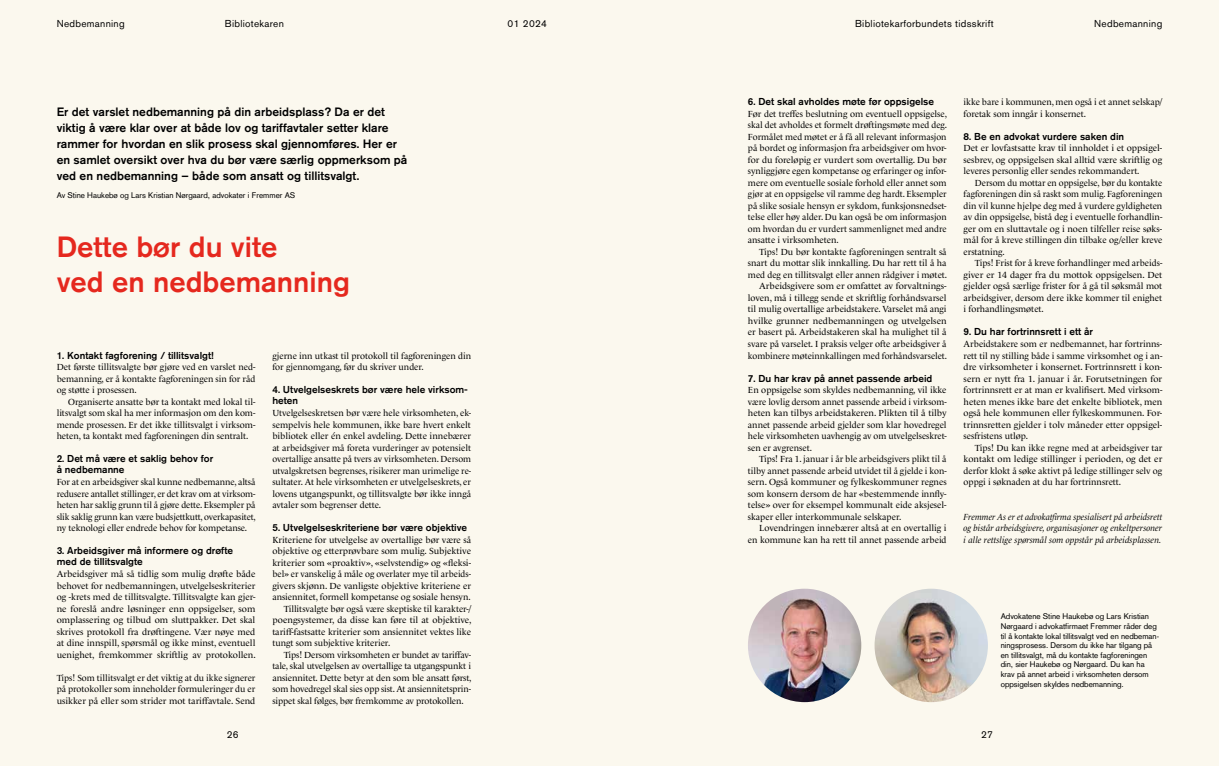
<style>
.page{position:relative;width:1219px;height:766px;background:#fff}
.page>*{position:absolute;margin:0;border:0;box-sizing:border-box;transform-origin:0 0}
.t1{font:500 29px/34.8px "Akzidenz Grotesk BQ";color:#e5281e}
.t2{font:500 12px/16px "Akzidenz Grotesk BQ";color:#000}
.t3{font:500 10px/11px "Akzidenz Grotesk BQ";color:#000}
.t4{font:10px "Akzidenz Grotesk BQ";letter-spacing:.03em;color:#000}
.t5{font:9px/11.5px "Le Monde Livre Std";color:#000;text-align:justify}
.t6{font:italic 9px/11.5px "Le Monde Livre Std";color:#000;text-align:justify}
.t7{font:8px/9.6px "Akzidenz Grotesk";color:#000}
</style>
<div class="page">
<div style="left:0;top:0;width:1219px;height:765px;background:#fbf8ee"></div>
<img style="left:748px;top:588px;width:113px;height:114px;border-radius:57px">
<img style="left:874px;top:588px;width:114px;height:114px;border-radius:57px">
<p class="t4" style="left:57px;top:17px;width:70px">Nedbemanning</p>
<p class="t4" style="left:1094px;top:17px;width:70px">Nedbemanning</p>
<p class="t4" style="left:225px;top:17px;width:61px">Bibliotekaren</p>
<p class="t4" style="left:508px;top:17px;width:41px">01 2024</p>
<p class="t4" style="left:855px;top:17px;width:140px">Bibliotekarforbundets tidsskrift</p>
<p class="t2" style="left:57px;top:104px;width:352px">Er det varslet nedbemanning på din arbeidsplass? Da er det viktig å være klar over at både lov og tariffavtaler setter klare rammer for hvordan en slik prosess skal gjennomføres. Her er en samlet oversikt over hva du bør være særlig oppmerksom på ved en nedbemanning – både som ansatt og tillitsvalgt.</p>
<p class="t7" style="left:57px;top:190px;width:240px">Av Stine Haukebø og Lars Kristian Nørgaard, advokater i Fremmer AS</p>
<h1 class="t1" style="left:57px;top:229px;width:295px">Dette bør du vite<br>ved en nedbemanning</h1>
<p class="t3" style="left:57px;top:349px;width:158px">1. Kontakt fagforening / tillitsvalgt!</p>
<p class="t5" style="left:57px;top:361px;width:200px">Det første tillitsvalgte bør gjøre ved en varslet ned&shy;bemanning, er å kontakte fagforeningen sin for råd og støtte i prosessen.</p>
<p class="t5" style="left:57px;top:395px;width:200px;text-indent:11px">Organiserte ansatte bør ta kontakt med lokal til&shy;litsvalgt som skal ha mer informasjon om den kom&shy;mende prosessen. Er det ikke tillitsvalgt i virksom&shy;heten, ta kontakt med fagforeningen din sentralt.</p>
<p class="t3" style="left:57px;top:452px;width:158px">2. Det må være et saklig behov for å nedbemanne</p>
<p class="t5" style="left:57px;top:476px;width:201px">For at en arbeidsgiver skal kunne nedbemanne, altså redusere antallet stillinger, er det krav om at virksom&shy;heten har saklig grunn til å gjøre dette. Eksempler på slik saklig grunn kan være budsjettkutt, overkapasitet, ny teknologi eller endrede behov for kompetanse.</p>
<p class="t3" style="left:57px;top:544px;width:178px">3. Arbeidsgiver må informere og drøfte med de tillitsvalgte</p>
<p class="t5" style="left:57px;top:568px;width:201px">Arbeidsgiver må så tidlig som mulig drøfte både behovet for nedbemanningen, utvelgelseskriterier og -krets med de tillitsvalgte. Tillitsvalgte kan gjer&shy;ne foreslå andre løsninger enn oppsigelser, som omplassering og tilbud om sluttpakker. Det skal skrives protokoll fra drøftingene. Vær nøye med at dine innspill, spørsmål og ikke minst, eventuell uenighet, fremkommer skriftlig av protokollen.</p>
<p class="t5" style="left:57px;top:671px;width:200px">Tips! Som tillitsvalgt er det viktig at du ikke signerer på protokoller som inneholder formuleringer du er usikker på eller som strider mot tariffavtale. Send</p>
<p class="t5" style="left:272px;top:349px;width:200px">gjerne inn utkast til protokoll til fagforeningen din for gjennomgang, før du skriver under.</p>
<p class="t3" style="left:272px;top:383px;width:197px">4. Utvelgelseskrets bør være hele virksom&shy;heten</p>
<p class="t5" style="left:272px;top:407px;width:200px">Utvelgelseskretsen bør være hele virksomheten, ek&shy;sempelvis hele kommunen, ikke bare hvert enkelt bibliotek eller én enkel avdeling. Dette innebærer at arbeidsgiver må foreta vurderinger av potensielt overtallige ansatte på tvers av virksomheten. Dersom utvalgskretsen begrenses, risikerer man urimelige re&shy;sultater. At hele virksomheten er utvelgelseskrets, er lovens utgangspunkt, og tillitsvalgte bør ikke inngå avtaler som begrenser dette.</p>
<p class="t3" style="left:272px;top:521px;width:196px">5. Utvelgelseskriteriene bør være objektive</p>
<p class="t5" style="left:272px;top:533px;width:200px">Kriteriene for utvelgelse av overtallige bør være så</p>
<p class="t5" style="left:272px;top:545px;width:200px">objektive og etterprøvbare som mulig. Subjektive</p>
<p class="t5" style="left:272px;top:556px;width:200px">kriterier som «proaktiv», «selvstendig» og «fleksi-</p>
<p class="t5" style="left:272px;top:568px;width:200px">bel» er vanskelig å måle og overlater mye til arbeids-</p>
<p class="t5" style="left:272px;top:579px;width:200px">givers skjønn. De vanligste objektive kriteriene er</p>
<p class="t5" style="left:272px;top:591px;width:200px">ansiennitet, formell kompetanse og sosiale hensyn.</p>
<p class="t5" style="left:284px;top:602px;width:189px">Tillitsvalgte bør også være skeptiske til karakter-/</p>
<p class="t5" style="left:272px;top:614px;width:201px">poengsystemer, da disse kan føre til at objektive,</p>
<p class="t5" style="left:272px;top:625px;width:200px">tariff-fastsatte kriterier som ansiennitet vektes like</p>
<p class="t5" style="left:272px;top:637px;width:119px">tungt som subjektive kriterier.</p>
<p class="t5" style="left:284px;top:648px;width:189px">Tips! Dersom virksomheten er bundet av tariffav-</p>
<p class="t5" style="left:272px;top:660px;width:200px">tale, skal utvelgelsen av overtallige ta utgangspunkt i</p>
<p class="t5" style="left:272px;top:671px;width:201px">ansiennitet. Dette betyr at den som ble ansatt først,</p>
<p class="t5" style="left:272px;top:683px;width:200px">som hovedregel skal sies opp sist. At ansiennitetsprin-</p>
<p class="t5" style="left:272px;top:694px;width:193px">sippet skal følges, bør fremkomme av protokollen.</p>
<p class="t3" style="left:748px;top:96px;width:188px">6. Det skal avholdes møte før oppsigelse</p>
<p class="t5" style="left:748px;top:108px;width:201px">Før det treffes beslutning om eventuell oppsigelse, skal det avholdes et formelt drøftingsmøte med deg.<br>Formålet med møtet er å få all relevant informasjon på bordet og informasjon fra arbeidsgiver om hvor&shy;for du foreløpig er vurdert som overtallig. Du bør synliggjøre egen kompetanse og erfaringer og infor&shy;mere om eventuelle sosiale forhold eller annet som gjør at en oppsigelse vil ramme deg hardt. Eksempler på slike sosiale hensyn er sykdom, funksjonsnedset&shy;telse eller høy alder. Du kan også be om informasjon om hvordan du er vurdert sammenlignet med andre ansatte i virksomheten.</p>
<p class="t5" style="left:748px;top:246px;width:201px;text-align:right">Tips! Du bør kontakte fagforeningen sentralt så snart du mottar slik innkalling. Du har rett til å ha med deg en tillitsvalgt eller annen rådgiver i møtet.<br>Arbeidsgivere som er omfattet av forvaltnings&shy;loven, må i tillegg sende et skriftlig forhåndsvarsel til mulig overtallige arbeidstakere. Varselet må angi hvilke grunner nedbemanningen og utvelgelsen er basert på. Arbeidstakeren skal ha mulighet til å svare på varselet. I praksis velger ofte arbeidsgiver å kombinere møteinnkallingen med forhåndsvarselet.</p>
<p class="t3" style="left:748px;top:372px;width:186px">7. Du har krav på annet passende arbeid</p>
<p class="t5" style="left:748px;top:384px;width:200px">En oppsigelse som skyldes nedbemanning, vil ikke være lovlig dersom annet passende arbeid i virksom&shy;heten kan tilbys arbeidstakeren. Plikten til å tilby annet passende arbeid gjelder som klar hovedregel hele virksomheten uavhengig av om utvelgelseskret&shy;sen er avgrenset.</p>
<p class="t5" style="left:748px;top:453px;width:200px;text-indent:11px">Tips! Fra 1. januar i år ble arbeidsgivers plikt til å tilby annet passende arbeid utvidet til å gjelde i kon&shy;sern. Også kommuner og fylkeskommuner regnes som konsern dersom de har «bestemmende innfly&shy;telse» over for eksempel kommunalt eide aksjesel&shy;skaper eller interkommunale selskaper.</p>
<p class="t5" style="left:748px;top:522px;width:200px;text-align:right">Lovendringen innebærer altså at en overtallig i en kommune kan ha rett til annet passende arbeid</p>
<p class="t5" style="left:964px;top:96px;width:200px">ikke bare i kommunen, men også i et annet selskap/ foretak som inngår i konsernet.</p>
<p class="t3" style="left:964px;top:130px;width:162px">8. Be en advokat vurdere saken din</p>
<p class="t5" style="left:964px;top:142px;width:200px">Det er lovfastsatte krav til innholdet i et oppsigel&shy;sesbrev, og oppsigelsen skal alltid være skriftlig og leveres personlig eller sendes rekommandert.</p>
<p class="t5" style="left:964px;top:177px;width:200px;text-indent:11px">Dersom du mottar en oppsigelse, bør du kontakte fagforeningen din så raskt som mulig. Fagforeningen din vil kunne hjelpe deg med å vurdere gyldigheten av din oppsigelse, bistå deg i eventuelle forhandlin&shy;ger om en sluttavtale og i noen tilfeller reise søks&shy;mål for å kreve stillingen din tilbake og/eller kreve erstatning.</p>
<p class="t5" style="left:964px;top:257px;width:200px;text-indent:11px">Tips! Frist for å kreve forhandlinger med arbeids&shy;giver er 14 dager fra du mottok oppsigelsen. Det gjelder også særlige frister for å gå til søksmål mot arbeidsgiver, dersom dere ikke kommer til enighet i forhandlingsmøtet.</p>
<p class="t3" style="left:964px;top:326px;width:131px">9. Du har fortrinnsrett i ett år</p>
<p class="t5" style="left:964px;top:338px;width:200px">Arbeidstakere som er nedbemannet, har fortrinns&shy;rett til ny stilling både i samme virksomhet og i an&shy;dre virksomheter i konsernet. Fortrinnsrett i kon&shy;sern er nytt fra 1. januar i år. Forutsetningen for fortrinnsrett er at man er kvalifisert. Med virksom&shy;heten menes ikke bare det enkelte bibliotek, men også hele kommunen eller fylkeskommunen. For&shy;trinnsretten gjelder i tolv måneder etter oppsigel&shy;sesfristens utløp.</p>
<p class="t5" style="left:964px;top:441px;width:200px;text-indent:11px">Tips! Du kan ikke regne med at arbeidsgiver tar kontakt om ledige stillinger i perioden, og det er derfor klokt å søke aktivt på ledige stillinger selv og oppgi i søknaden at du har fortrinnsrett.</p>
<p class="t6" style="left:964px;top:510px;width:200px">Fremmer As er et advokatfirma spesialisert på arbeidsrett og bistår arbeidsgivere, organisasjoner og enkeltpersoner i alle rettslige spørsmål som oppstår på arbeidsplassen.</p>
<p class="t7" style="left:1001px;top:611px;width:160px">Advokatene Stine Haukebø og Lars Kristian Nørgaard i advokatfirmaet Fremmer råder deg til å kontakte lokal tillitsvalgt ved en nedbeman&shy;ningsprosess. Dersom du ikke har tilgang på en tillitsvalgt, må du kontakte fagforeningen din, sier Haukebø og Nørgaard. Du kan ha krav på annet arbeid i virksomheten dersom oppsigelsen skyldes nedbemanning.</p>
<p class="t4" style="left:227px;top:728px;width:13px">26</p>
<p class="t4" style="left:981px;top:728px;width:13px">27</p>
</div>
